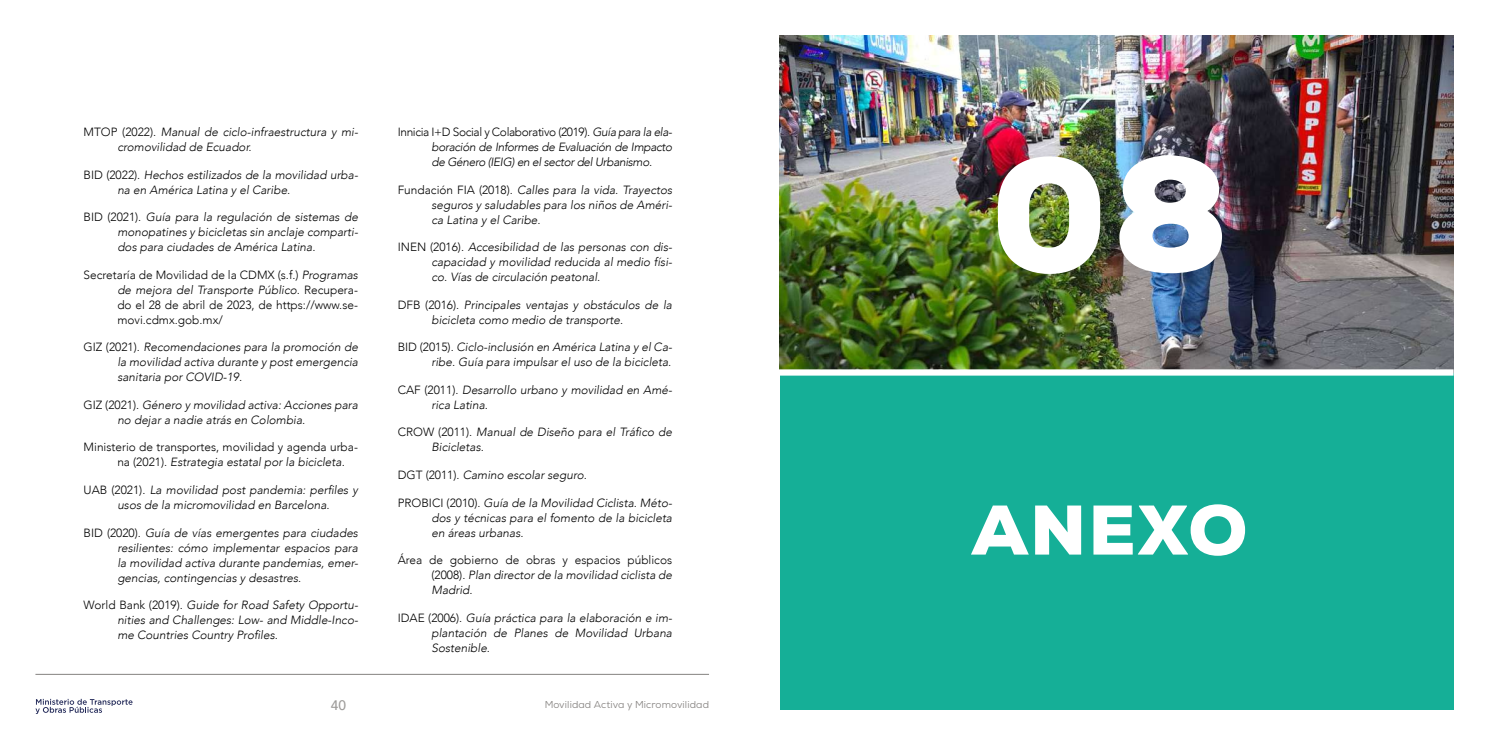
<style>
.page{position:relative;width:1489px;height:745px;background:#fff}
.page>*{position:absolute;margin:0;border:0;box-sizing:border-box;transform-origin:0 0}
.t1{font:900 161.25px "Nexa";color:#fff}
.t2{font:900 70px "Nexa";letter-spacing:.035em;color:#fff}
.t3{font:900 48.75px "Nexa";letter-spacing:.035em;color:#fff}
.t4{font:500 13.75px "Avenir";color:#9d9b99}
.t5{font:italic 300 11.88px/15px "Avenir";color:#000;text-align:justify}
.t6{font:300 11.88px/15px "Avenir";color:#000;text-align:justify}
.t7{font:10px "Nexa";letter-spacing:.01em;color:#858280}
.s1{font-style:normal}
.s2{font-style:italic}
</style>
<div class="page">
<hr style="left:35px;top:673px;width:674px;height:1px;background:#858280">
<svg style="left:35px;top:698px;width:97px;height:15px"></svg>
<div style="left:780px;top:35px;width:673px;height:674px;background:#15af97"></div>
<img style="left:780px;top:35px;width:673px;height:334px">
<div style="left:765px;top:369px;width:688px;height:6px;background:#fff"></div>
<p class="t5" style="left:117px;top:124px;width:242px;text-indent:-34px"><span class="s1">MTOP (2022).</span> Manual de ciclo-infraestructura y mi&shy;cromovilidad de Ecuador.</p>
<p class="t5" style="left:117px;top:167px;width:242px;text-indent:-34px"><span class="s1">BID (2022).</span> Hechos estilizados de la movilidad urba&shy;na en América Latina y el Caribe.</p>
<p class="t5" style="left:117px;top:209px;width:242px;text-indent:-34px"><span class="s1">BID (2021).</span> Guía para la regulación de sistemas de monopatines y bicicletas sin anclaje comparti&shy;dos para ciudades de América Latina.</p>
<p class="t6" style="left:117px;top:267px;width:242px;text-indent:-34px">Secretaría de Movilidad de la CDMX (s.f.) <span class="s2">Programas de mejora del Transporte Público.</span> Recupera&shy;do el 28 de abril de 2023, de https://www.se&shy;movi.cdmx.gob.mx/</p>
<p class="t5" style="left:117px;top:339px;width:242px;text-indent:-34px"><span class="s1">GIZ (2021).</span> Recomendaciones para la promoción de la movilidad activa durante y post emergencia sanitaria por COVID-19.</p>
<p class="t5" style="left:117px;top:397px;width:242px;text-indent:-34px"><span class="s1">GIZ (2021).</span> Género y movilidad activa: Acciones para no dejar a nadie atrás en Colombia.</p>
<p class="t6" style="left:117px;top:439px;width:242px;text-indent:-34px">Ministerio de transportes, movilidad y agenda urba&shy;na (2021). <span class="s2">Estrategia estatal por la bicicleta.</span></p>
<p class="t5" style="left:84px;top:482px;width:276px;text-align:center"><span class="s1">UAB (2021).</span> La movilidad post pandemia: perfiles y usos de la micromovilidad en Barcelona.</p>
<p class="t5" style="left:117px;top:524px;width:242px;text-indent:-34px"><span class="s1">BID (2020).</span> Guía de vías emergentes para ciudades resilientes: cómo implementar espacios para la movilidad activa durante pandemias, emer&shy;gencias, contingencias y desastres<span class="s1">.</span></p>
<p class="t5" style="left:117px;top:597px;width:242px;text-indent:-34px"><span class="s1">World Bank (2019).</span> Guide for Road Safety Opportu&shy;nities and Challenges: Low- and Middle-Inco&shy;me Countries Country Profiles.</p>
<p class="t5" style="left:431px;top:124px;width:242px;text-indent:-34px"><span class="s1">Innicia I+D Social y Colaborativo (2019).</span> Guía para la ela&shy;boración de Informes de Evaluación de Impacto de Género (IEIG) en el sector del Urbanismo.</p>
<p class="t5" style="left:431px;top:182px;width:242px;text-indent:-34px"><span class="s1">Fundación FIA (2018).</span> Calles para la vida. Trayectos seguros y saludables para los niños de Améri&shy;ca Latina y el Caribe.</p>
<p class="t5" style="left:431px;top:239px;width:242px;text-indent:-34px"><span class="s1">INEN (2016).</span> Accesibilidad de las personas con dis&shy;capacidad y movilidad reducida al medio físi&shy;co. Vías de circulación peatonal.</p>
<p class="t5" style="left:431px;top:297px;width:242px;text-indent:-34px"><span class="s1">DFB (2016).</span> Principales ventajas y obstáculos de la bicicleta como medio de transporte<span class="s1">.</span></p>
<p class="t5" style="left:397px;top:339px;width:276px;text-align:right"><span class="s1">BID (2015).</span> Ciclo-inclusión en América Latina y el Ca&shy;ribe. Guía para impulsar el uso de la bicicleta.</p>
<p class="t5" style="left:431px;top:382px;width:242px;text-indent:-34px"><span class="s1">CAF (2011).</span> Desarrollo urbano y movilidad en Amé&shy;rica Latina.</p>
<p class="t5" style="left:431px;top:424px;width:242px;text-indent:-34px"><span class="s1">CROW (2011).</span> Manual de Diseño para el Tráfico de<br>Bicicletas.</p>
<p class="t5" style="left:397px;top:467px;width:191px"><span class="s1">DGT (2011).</span> Camino escolar seguro.</p>
<p class="t5" style="left:431px;top:494px;width:242px;text-indent:-34px"><span class="s1">PROBICI (2010).</span> Guía de la Movilidad Ciclista. Méto&shy;dos y técnicas para el fomento de la bicicleta en áreas urbanas.</p>
<p class="t6" style="left:431px;top:552px;width:242px;text-indent:-34px">Área de gobierno de obras y espacios públicos (2008). <span class="s2">Plan director de la movilidad ciclista de Madrid.</span></p>
<p class="t5" style="left:431px;top:609px;width:242px;text-indent:-34px"><span class="s1">IDAE (2006).</span> Guía práctica para la elaboración e im&shy;plantación de Planes de Movilidad Urbana Sostenible.</p>
<p class="t4" style="left:331px;top:692px;width:17px">40</p>
<p class="t7" style="left:544px;top:697px;width:166px">Movilidad Activa y Micromovilidad</p>
<h1 class="t1" style="left:990px;top:111px;width:240px">08</h1>
<h1 class="t1" style="left:1114px;top:111px;width:114px">3</h1>
<h3 class="t3" style="left:876px;top:482px;width:470px">INTRODUCCIÓN Y</h3>
<h2 class="t2" style="left:971px;top:485px;width:277px">ANEXO</h2>
</div>
